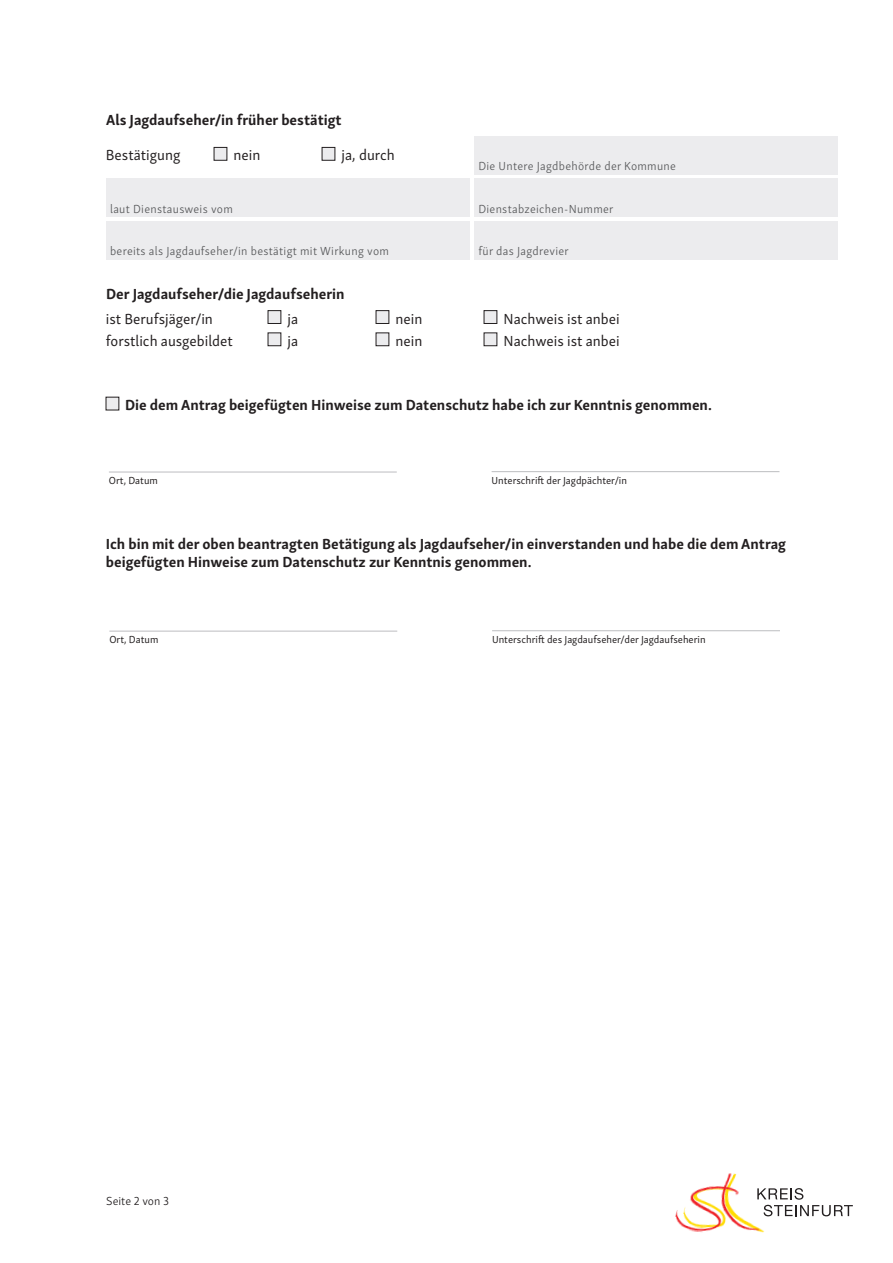
<style>
.page{position:relative;width:893px;height:1263px;background:#fff}
.page>*{position:absolute;margin:0;border:0;box-sizing:border-box;transform-origin:0 0}
.t1{font:700 15px/18px "Skolar Sans Latn";color:#231f20}
.t2{font:15px "Skolar Sans Latn";color:#231f20}
.t3{font:300 12px "Skolar Sans Latn";letter-spacing:.025em;color:#57585a}
.t4{font:300 12px "Skolar Sans Latn";color:#231f20}
.t5{font:10.5px "Skolar Sans Latn";color:#231f20}
</style>
<div class="page">
<svg style="left:773px;top:1188px;width:80px;height:28px"></svg>
<img style="left:675px;top:1173px;width:98px;height:60px">
<div style="left:214px;top:147px;width:13px;height:13px;background:#ececee"></div>
<div style="left:214px;top:147px;width:13px;height:13px;border:1px solid #231f20"></div>
<div style="left:322px;top:147px;width:13px;height:13px;background:#ececee"></div>
<div style="left:322px;top:147px;width:13px;height:13px;border:1px solid #231f20"></div>
<div style="left:474px;top:136px;width:364px;height:38px;background:#ececee"></div>
<div style="left:106px;top:179px;width:363px;height:38px;background:#ececee"></div>
<div style="left:474px;top:179px;width:364px;height:38px;background:#ececee"></div>
<div style="left:106px;top:221px;width:363px;height:38px;background:#ececee"></div>
<div style="left:474px;top:221px;width:364px;height:38px;background:#ececee"></div>
<div style="left:268px;top:311px;width:13px;height:12px;background:#ececee"></div>
<div style="left:268px;top:310px;width:13px;height:14px;border:1px solid #231f20"></div>
<div style="left:376px;top:311px;width:13px;height:12px;background:#ececee"></div>
<div style="left:376px;top:310px;width:13px;height:14px;border:1px solid #231f20"></div>
<div style="left:484px;top:311px;width:13px;height:12px;background:#ececee"></div>
<div style="left:484px;top:310px;width:13px;height:14px;border:1px solid #231f20"></div>
<div style="left:268px;top:333px;width:13px;height:13px;background:#ececee"></div>
<div style="left:268px;top:333px;width:13px;height:13px;border:1px solid #231f20"></div>
<div style="left:376px;top:333px;width:13px;height:13px;background:#ececee"></div>
<div style="left:376px;top:333px;width:13px;height:13px;border:1px solid #231f20"></div>
<div style="left:484px;top:333px;width:13px;height:13px;background:#ececee"></div>
<div style="left:484px;top:333px;width:13px;height:13px;border:1px solid #231f20"></div>
<div style="left:106px;top:397px;width:13px;height:13px;background:#ececee"></div>
<hr style="left:109px;top:472px;width:288px;height:1px;background:#bcbdc0">
<hr style="left:492px;top:471px;width:287px;height:1px;background:#bcbdc0">
<hr style="left:109px;top:631px;width:288px;height:1px;background:#bcbdc0">
<hr style="left:492px;top:630px;width:288px;height:1px;background:#bcbdc0">
<p class="t1" style="left:106px;top:109px;width:237px">Als Jagdaufseher/in früher bestätigt</p>
<p class="t2" style="left:106px;top:144px;width:76px">Bestätigung</p>
<p class="t2" style="left:234px;top:144px;width:28px">nein</p>
<p class="t2" style="left:342px;top:144px;width:55px">ja, durch</p>
<p class="t3" style="left:478px;top:157px;width:199px">Die Untere Jagdbehörde der Kommune</p>
<p class="t3" style="left:110px;top:200px;width:124px">laut Dienstausweis vom</p>
<p class="t3" style="left:478px;top:200px;width:137px">Dienstabzeichen-Nummer</p>
<p class="t3" style="left:110px;top:242px;width:280px">bereits als Jagdaufseher/in bestätigt mit Wirkung vom</p>
<p class="t3" style="left:478px;top:242px;width:92px">für das Jagdrevier</p>
<p class="t1" style="left:106px;top:283px;width:240px">Der Jagdaufseher/die Jagdaufseherin</p>
<p class="t2" style="left:106px;top:307px;width:109px">ist Berufsjäger/in</p>
<p class="t2" style="left:288px;top:307px;width:12px">ja</p>
<p class="t2" style="left:396px;top:307px;width:28px">nein</p>
<p class="t2" style="left:504px;top:307px;width:118px">Nachweis ist anbei</p>
<p class="t2" style="left:106px;top:329px;width:129px">forstlich ausgebildet</p>
<p class="t2" style="left:288px;top:329px;width:12px">ja</p>
<p class="t2" style="left:396px;top:329px;width:28px">nein</p>
<p class="t2" style="left:504px;top:329px;width:118px">Nachweis ist anbei</p>
<p class="t1" style="left:125px;top:395px;width:588px">Die dem Antrag beigefügten Hinweise zum Datenschutz habe ich zur Kenntnis genommen.</p>
<p class="t5" style="left:109px;top:473px;width:51px">Ort, Datum</p>
<p class="t5" style="left:492px;top:472px;width:137px">Unterschrift der Jagdpächter/in</p>
<p class="t1" style="left:106px;top:533px;width:682px">Ich bin mit der oben beantragten Betätigung als Jagdaufseher/in einverstanden und habe die dem Antrag beigefügten Hinweise zum Datenschutz zur Kenntnis genommen.</p>
<p class="t5" style="left:109px;top:632px;width:51px">Ort, Datum</p>
<p class="t5" style="left:492px;top:631px;width:215px">Unterschrift des Jagdaufseher/der Jagdaufseherin</p>
<p class="t4" style="left:106px;top:1192px;width:64px">Seite 2 von 3</p>
</div>
